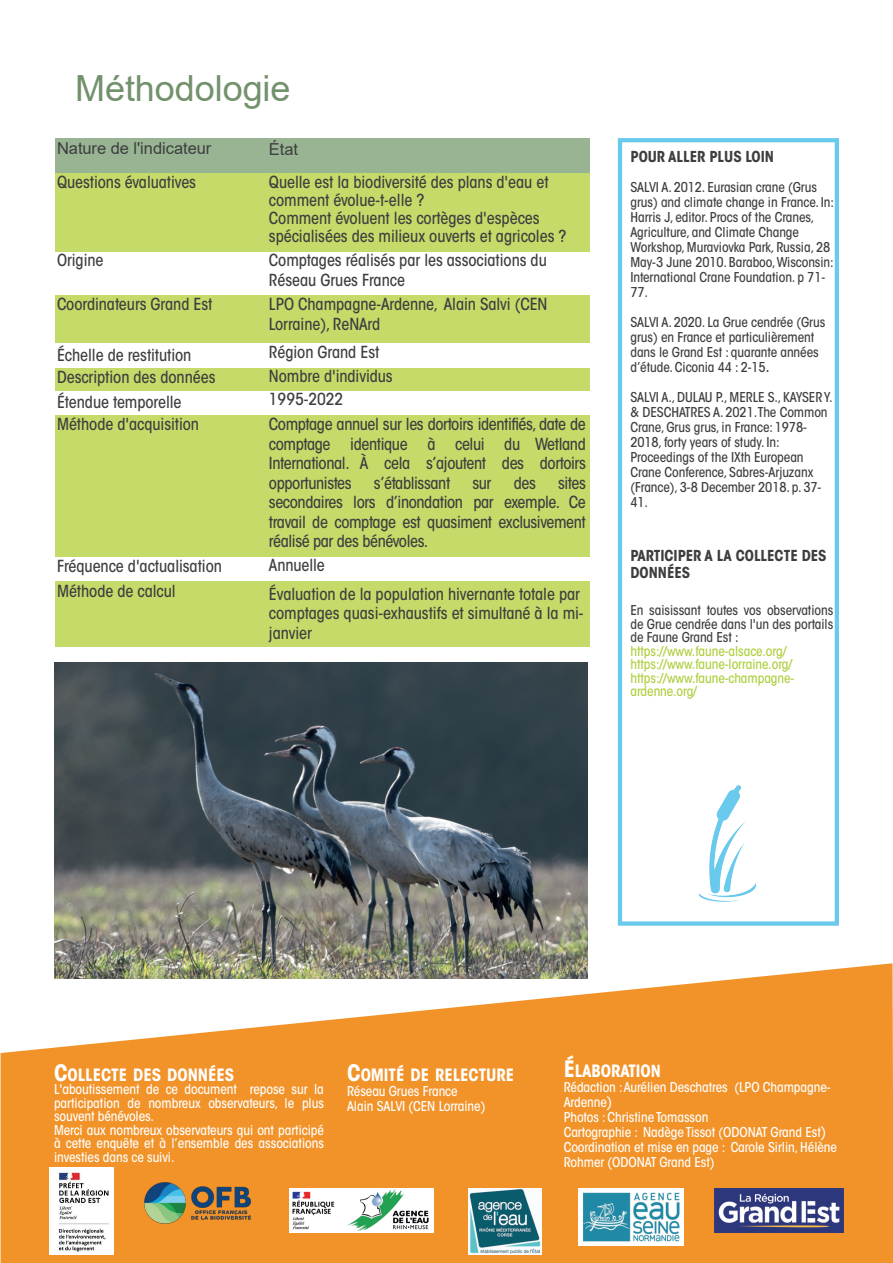
<style>
.page{position:relative;width:893px;height:1263px;background:#fff}
.page>*{position:absolute;margin:0;border:0;box-sizing:border-box;transform-origin:0 0}
.t1{font:36px "Arial";color:#73916c}
.t2{font:700 condensed 16.8px "ITC Avant Garde Std";letter-spacing:-.005em;color:#fff}
.t3{font:500 condensed 16.5px/19.5px "ITC Avant Garde Std";letter-spacing:-.005em;color:#3e3e3f}
.t4{font:16.5px "Arial";color:#3e3e3f}
.t5{font:500 condensed 16.5px "ITC Avant Garde Std";letter-spacing:-.025em;color:#3e3e3f}
.t6{font:700 condensed 15px/16.5px "ITC Avant Garde Std";letter-spacing:-.005em;color:#3e3e3f}
.t7{font:500 condensed 13.5px/15px "ITC Avant Garde Std";letter-spacing:-.005em;color:#3e3e3f}
.t8{font:500 condensed 13.5px/15px "ITC Avant Garde Std";letter-spacing:-.005em;color:#fff}
.t9{font:500 condensed 13.5px/13.5px "ITC Avant Garde Std";letter-spacing:-.005em;color:#aecf3f}
.s1{font-size:16.5px}
.s2{font-size:22.5px}
.s3{font-size:15px}
</style>
<div class="page">
<svg style="left:1px;top:963px;width:892px;height:300px;background:#f3a248"></svg>
<img style="left:50px;top:1167px;width:64px;height:87px">
<img style="left:135px;top:1172px;width:125px;height:62px">
<img style="left:289px;top:1189px;width:144px;height:43px">
<img style="left:469px;top:1189px;width:73px;height:65px">
<img style="left:578px;top:1189px;width:106px;height:56px">
<img style="left:714px;top:1189px;width:129px;height:43px">
<div style="left:55px;top:138px;width:212px;height:35px;background:#98b493"></div>
<div style="left:267px;top:138px;width:322px;height:35px;background:#98b493"></div>
<div style="left:55px;top:173px;width:212px;height:78px;background:#c5db69"></div>
<div style="left:267px;top:173px;width:322px;height:78px;background:#c5db69"></div>
<div style="left:55px;top:295px;width:212px;height:48px;background:#c5db69"></div>
<div style="left:267px;top:295px;width:322px;height:48px;background:#c5db69"></div>
<div style="left:55px;top:368px;width:212px;height:22px;background:#c5db69"></div>
<div style="left:267px;top:368px;width:322px;height:22px;background:#c5db69"></div>
<div style="left:55px;top:415px;width:212px;height:142px;background:#c5db69"></div>
<div style="left:267px;top:415px;width:322px;height:142px;background:#c5db69"></div>
<div style="left:55px;top:581px;width:212px;height:66px;background:#c5db69"></div>
<div style="left:267px;top:581px;width:322px;height:66px;background:#c5db69"></div>
<img style="left:55px;top:663px;width:533px;height:315px">
<img style="left:698px;top:785px;width:58px;height:117px">
<div style="left:618px;top:138px;width:221px;height:788px;border:4px solid #69caee"></div>
<h1 class="t1" style="left:75px;top:69px;width:217px">Méthodologie</h1>
<p class="t4" style="left:57px;top:139px;width:156px">Nature de l'indicateur</p>
<p class="t4" style="left:269px;top:140px;width:31px">État</p>
<p class="t3" style="left:57px;top:174px;width:141px">Questions évaluatives</p>
<p class="t3" style="left:269px;top:175px;width:299px;line-height:18px">Quelle est la biodiversité des plans d'eau et comment évolue-t-elle ?<br>Comment évoluent les cortèges d'espèces spécialisées des milieux ouverts et agricoles ?</p>
<p class="t3" style="left:57px;top:252px;width:48px">Origine</p>
<p class="t3" style="left:269px;top:252px;width:279px">Comptages réalisés par les associations du<br>Réseau Grues France</p>
<p class="t3" style="left:57px;top:296px;width:157px">Coordinateurs Grand Est</p>
<p class="t3" style="left:269px;top:296px;width:280px">LPO Champagne-Ardenne, Alain Salvi (CEN<br>Lorraine), ReNArd</p>
<p class="t3" style="left:57px;top:347px;width:136px">Échelle de restitution</p>
<p class="t3" style="left:269px;top:344px;width:112px">Région Grand Est</p>
<p class="t3" style="left:57px;top:369px;width:160px">Description des données</p>
<p class="t3" style="left:269px;top:369px;width:125px">Nombre d'individus</p>
<p class="t3" style="left:57px;top:395px;width:126px">Étendue temporelle</p>
<p class="t3" style="left:269px;top:391px;width:76px">1995-2022</p>
<p class="t3" style="left:57px;top:417px;width:144px">Méthode d'acquisition</p>
<p class="t3" style="left:269px;top:417px;width:318px;text-align:justify">Comptage annuel sur les dortoirs identifiés, date de comptage identique à celui du Wetland International. À cela s’ajoutent des dortoirs opportunistes</p>
<p class="t5" style="left:374px;top:477px;width:78px">s’établissant</p>
<p class="t3" style="left:472px;top:475px;width:21px">sur</p>
<p class="t3" style="left:514px;top:475px;width:24px">des</p>
<p class="t3" style="left:269px;top:475px;width:318px;text-align:justify;text-indent:289px">sites secondaires lors d’inondation par exemple. Ce travail de comptage est quasiment exclusivement réalisé par des bénévoles.</p>
<p class="t3" style="left:57px;top:558px;width:166px">Fréquence d'actualisation</p>
<p class="t3" style="left:269px;top:557px;width:58px">Annuelle</p>
<p class="t3" style="left:57px;top:583px;width:120px">Méthode de calcul</p>
<p class="t3" style="left:269px;top:586px;width:316px">Évaluation de la population hivernante totale par comptages quasi-exhaustifs et simultané à la mi&shy;janvier</p>
<p class="t6" style="left:630px;top:150px;width:145px">POUR ALLER PLUS LOIN</p>
<p class="t7" style="left:630px;top:181px;width:205px">SALVI A. 2012. Eurasian crane (Grus grus) and climate change in France. In:<br>Harris J, editor. Procs of the Cranes, Agriculture, and Climate Change Workshop,Muraviovka Park, Russia, 28<br>May-3 June 2010. Baraboo,Wisconsin:<br>International Crane Foundation. p 71- 77.</p>
<p class="t7" style="left:630px;top:316px;width:196px">SALVI A. 2020. La Grue cendrée (Grus grus) en France et particulièrement dans le Grand Est : quarante années d’étude.Ciconia 44 : 2-15<span class="s1">.</span></p>
<p class="t7" style="left:630px;top:391px;width:204px">SALVI A.,DULAU P.,MERLE S., KAYSER Y. &amp; DESCHATRES A. 2021.The Common<br>Crane,Grus grus, in France: 1978-<br>2018, forty years of study. In:<br>Proceedings of the IXth European<br>Crane Conference, Sabres-Arjuzanx (France), 3-8 December 2018. p. 37-<br>41.</p>
<p class="t6" style="left:630px;top:549px;width:198px">PARTICIPER A LA COLLECTE DES<br>DONNÉES</p>
<p class="t7" style="left:630px;top:605px;width:204px;line-height:13.5px;text-align:justify">En saisissant toutes vos observations de Grue cendrée dans l'un des portails de Faune Grand Est :</p>
<p class="t9" style="left:630px;top:646px;width:166px">https://www.faune-alsace.org/ https://www.faune-lorraine.org/ https://www.faune-champagne&shy;ardenne.org/</p>
<p class="t2" style="left:54px;top:1068px;width:182px"><span class="s2">C</span>OLLECTE DES DONNÉES</p>
<p class="t8" style="left:54px;top:1084px;width:271px;line-height:13.5px">L'aboutissement de ce document repose sur la participation de nombreux observateurs, le plus souvent bénévoles.<br>Merci aux nombreux observateurs qui ont participé à cette enquête et à l’ensemble des associations investies dans ce suivi.</p>
<p class="t2" style="left:347px;top:1068px;width:169px"><span class="s2">C</span>OMITÉ DE RELECTURE</p>
<p class="t8" style="left:347px;top:1085px;width:140px">Réseau Grues France<br>Alain SALVI (CEN Lorraine)</p>
<p class="t2" style="left:564px;top:1064px;width:99px"><span class="s2">É</span>LABORATIO<span class="s1">N</span></p>
<p class="t8" style="left:564px;top:1081px;width:275px">Rédaction :Aurélien Deschatres (LPO Champagne-Ardenne<span class="s3">)<br></span>Photos :Christine Tomasson<br>Cartographie : Nadège Tissot (ODONAT Grand Est<span class="s3">)<br></span>Coordination et mise en page : Carole Sirlin,Hélène Rohmer (ODONAT Grand Est)</p>
</div>
